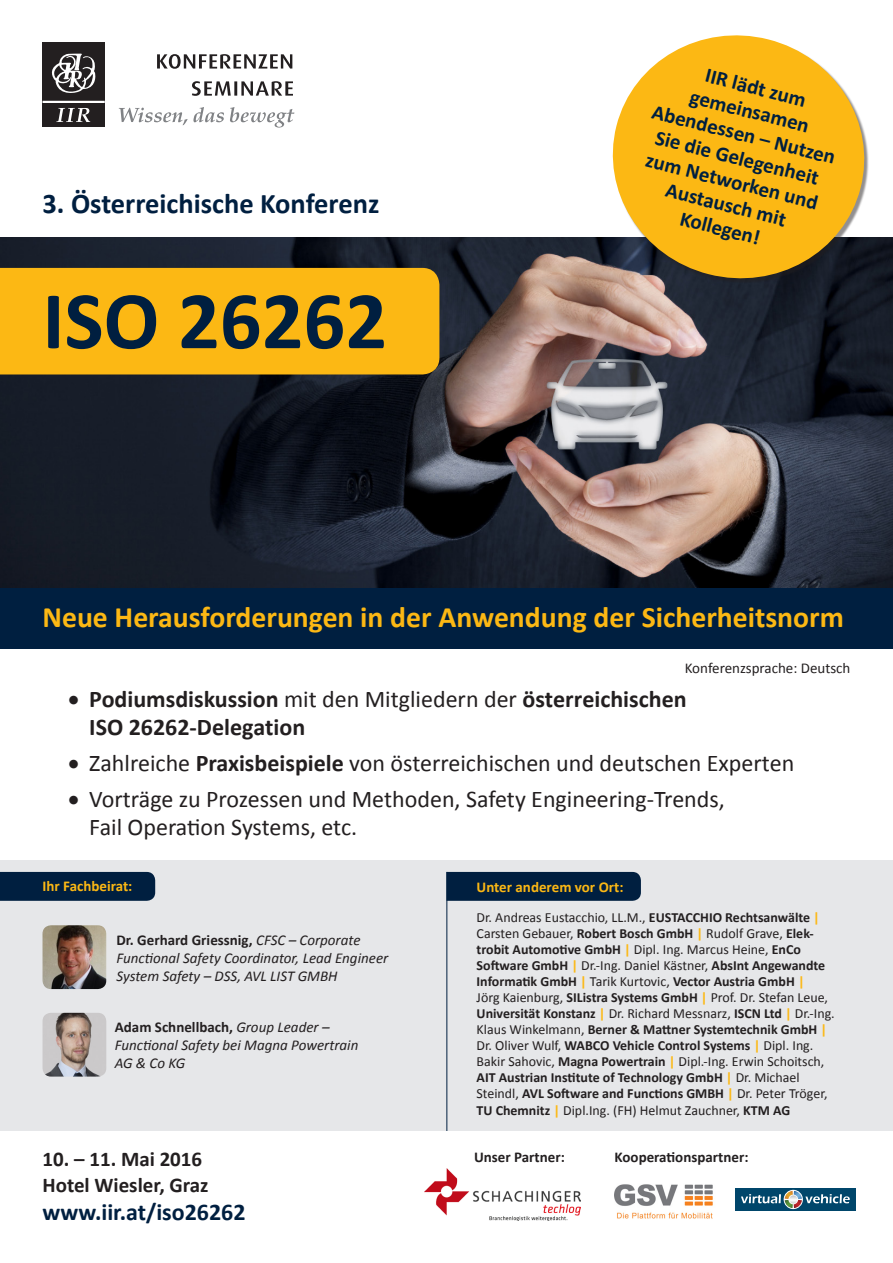
<style>
.page{position:relative;width:893px;height:1263px;background:#fff}
.page>*{position:absolute;margin:0;border:0;box-sizing:border-box;transform-origin:0 0}
.t1{font:700 82.5px "Calibri";color:#001f40}
.t2{font:700 29.7px "Calibri";color:#fcb814}
.t3{font:700 28.5px "Calibri";color:#001f40}
.t4{font:24px/27.6px "Calibri";color:#231f20}
.t5{font:700 24px/27.6px "Calibri";color:#231f20}
.t6{font:700 24px "Calibri";color:#001f40}
.t7{font:700 21px/24.2px "Calibri";color:#001f40;text-align:center}
.t8{font:700 21px "Calibri";color:#231f20}
.t9{font:italic 15px/18px "Calibri";color:#231f20}
.t10{font:700 15px "Calibri";color:#231f20}
.t11{font:700 15px "Calibri";color:#fcb814}
.t12{font:15px "Calibri";color:#231f20}
.List_Paragraph{font:700 13.95px/16px "Calibri";color:#231f20}
.s1{font-weight:400}
.s2{font-weight:700}
.s3{font-weight:700;font-style:normal}
.s4{color:#fcb814}
</style>
<div class="page">
<div style="left:0;top:860px;width:893px;height:271px;background:#e6e7e9"></div>
<div style="left:447px;top:872px;width:194px;height:29px;background:#001f40"></div>
<div style="left:0;top:872px;width:155px;height:29px;background:#001f40"></div>
<img style="left:0;top:238px;width:893px;height:350px">
<div style="left:0;top:588px;width:893px;height:61px;background:#001f40"></div>
<svg style="left:600px;top:35px;width:277px;height:256px;fill:#fcb814"></svg>
<div style="left:43px;top:43px;width:62px;height:84px;background:#231f20"></div>
<svg style="left:56px;top:108px;width:34px;height:14px"></svg>
<hr style="left:43px;top:101px;width:62px;height:2px;background:#fff">
<svg style="left:51px;top:54px;width:45px;height:39px"></svg>
<svg style="left:119px;top:107px;width:175px;height:21px"></svg>
<svg style="left:192px;top:81px;width:101px;height:15px"></svg>
<svg style="left:157px;top:54px;width:135px;height:15px"></svg>
<div style="left:0;top:268px;width:439px;height:106px;background:#fcb814"></div>
<img style="left:43px;top:925px;width:63px;height:64px">
<img style="left:43px;top:1013px;width:63px;height:63px">
<hr style="left:446px;top:872px;width:1px;height:259px;background:#001f40">
<img style="left:424px;top:1168px;width:156px;height:52px">
<div style="left:735px;top:1188px;width:121px;height:22px;background:#00466b"></div>
<svg style="left:784px;top:1190px;width:19px;height:19px"></svg>
<svg style="left:741px;top:1191px;width:109px;height:17px"></svg>
<img style="left:615px;top:1184px;width:98px;height:35px">
<p class="t3" style="left:43px;top:185px;width:338px">3. Österreichische Konferenz</p>
<p class="t1" style="left:43px;top:268px;width:346px">ISO 26262</p>
<p class="t7" style="left:667px;top:53px;width:190px;rotate:14deg">IIR lädt zum gemeinsamen<br>Abendessen – Nutzen<br>Sie die Gelegenheit zum Networken und<br>Austausch mit<br>Kollegen!</p>
<p class="t2" style="left:43px;top:598px;width:803px">Neue Herausforderungen in der Anwendung der Sicherheitsnorm</p>
<p class="t12" style="left:685px;top:658px;width:167px">Konferenzsprache: Deutsch</p>
<p class="t5" style="left:89px;top:686px;width:599px;text-indent:-21px">• Podiumsdiskussion <span class="s1">mit den Mitgliedern der</span> österreichischen<br>ISO 26262-Delegation</p>
<p class="t4" style="left:68px;top:749px;width:728px">• Zahlreiche <span class="s2">Praxisbeispiele</span> von österreichischen und deutschen Experten</p>
<p class="t4" style="left:89px;top:785px;width:637px;text-indent:-21px">• Vorträge zu Prozessen und Methoden, Safety Engineering-Trends,<br>Fail Operation Systems, etc.</p>
<p class="t11" style="left:43px;top:877px;width:91px">Ihr Fachbeirat:</p>
<p class="t9" style="left:116px;top:930px;width:273px"><span class="s3">Dr. Gerhard Griessnig,</span> CFSC – Corporate<br>Functional Safety Coordinator, Lead Engineer<br>System Safety – DSS, AVL LIST GMBH</p>
<p class="t9" style="left:115px;top:1018px;width:245px"><span class="s3">Adam Schnellbach,</span> Group Leader –<br>Functional Safety bei Magna Powertrain<br>AG &amp; Co KG</p>
<p class="t8" style="left:43px;top:1146px;width:161px">10. – 11. Mai 2016</p>
<p class="t8" style="left:43px;top:1171px;width:168px">Hotel Wiesler, Graz</p>
<p class="t6" style="left:43px;top:1197px;width:205px">www.iir.at/iso26262</p>
<p class="t11" style="left:477px;top:877px;width:148px">Unter anderem vor Ort:</p>
<p class="List_Paragraph" style="left:477px;top:909px;width:360px"><span class="s1">Dr. Andreas Eustacchio, LL.M.,</span> EUSTACCHIO Rechtsanwälte <span class="s4">| </span><span class="s1">Carsten Gebauer,</span> Robert Bosch GmbH <span class="s4">|</span> <span class="s1">Rudolf Grave,</span> Elek&shy;trobit Automotive GmbH <span class="s4">|</span> <span class="s1">Dipl. Ing. Marcus Heine,</span> EnCo Software GmbH <span class="s4">|</span> <span class="s1">Dr.-Ing. Daniel Kästner,</span> AbsInt Angewandte Informatik GmbH <span class="s4">|</span> <span class="s1">Tarik Kurtovic,</span> Vector Austria GmbH <span class="s4">|<br></span><span class="s1">Jörg Kaienburg,</span> SIListra Systems GmbH <span class="s4">|</span> <span class="s1">Prof. Dr. Stefan Leue, </span>Universität Konstanz <span class="s4">|</span> <span class="s1">Dr. Richard Messnarz,</span> ISCN Ltd <span class="s4">|</span> <span class="s1">Dr.-Ing.<br>Klaus Winkelmann,</span> Berner &amp; Mattner Systemtechnik GmbH <span class="s4">| </span><span class="s1">Dr. Oliver Wulf,</span> WABCO Vehicle Control Systems <span class="s4">|</span> <span class="s1">Dipl. Ing.<br>Bakir Sahovic,</span> Magna Powertrain <span class="s4">|</span> <span class="s1">Dipl.-Ing. Erwin Schoitsch, </span>AIT Austrian Institute of Technology GmbH <span class="s4">|</span> <span class="s1">Dr. Michael Steindl,</span> AVL Software and Functions GMBH <span class="s4">|</span> <span class="s1">Dr. Peter Tröger, </span>TU Chemnitz <span class="s4">|</span> <span class="s1">Dipl.Ing. (FH) Helmut Zauchner,</span> KTM AG</p>
<p class="t10" style="left:474px;top:1147px;width:92px">Unser Partner:</p>
<p class="t10" style="left:615px;top:1147px;width:135px">Kooperationspartner:</p>
</div>
